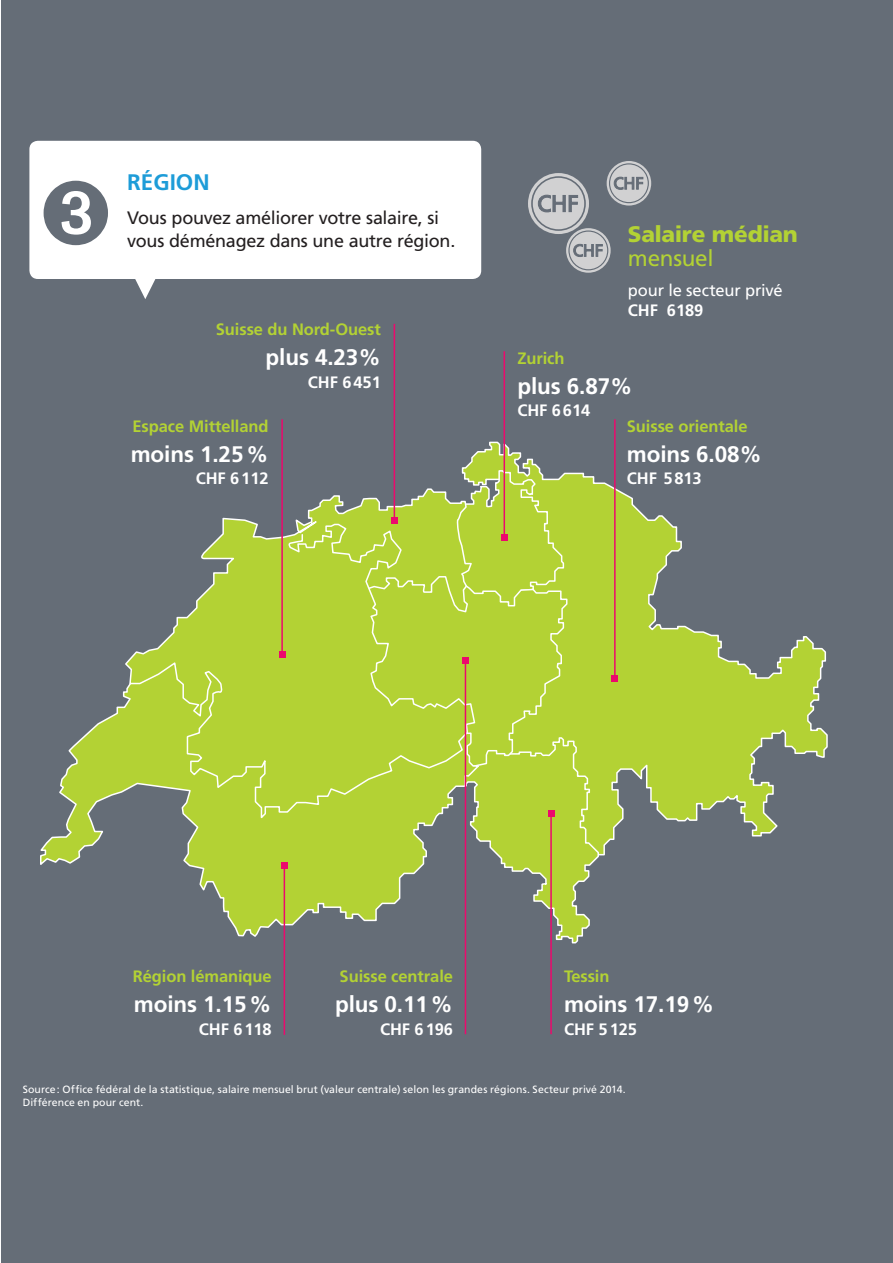
<style>
.page{position:relative;width:893px;height:1263px;background:#fff}
.page>*{position:absolute;margin:0;border:0;box-sizing:border-box;transform-origin:0 0}
.t1{font:700 22.5px "Frutiger LT Std";letter-spacing:-.005em;color:#fff}
.t2{font:900 22.5px "Frutiger LT Std";letter-spacing:-.015em;color:#b3d234}
.t3{font:22.5px "Frutiger LT Std";letter-spacing:-.01em;color:#b3d234}
.t4{font:700 22.5px "Frutiger LT Std";color:#1d9cd8}
.t5{font:18px "Frutiger LT Std";letter-spacing:-.015em;color:#231f20}
.t6{font:700 16.5px "Frutiger LT Std";letter-spacing:-.005em;color:#b3d234}
.t7{font:700 16.5px "Frutiger LT Std";letter-spacing:-.005em;color:#fff}
.t8{font:16.5px "Frutiger LT Std";letter-spacing:-.01em;color:#fff}
.t9{font:10.5px/12.6px "Frutiger LT Std";letter-spacing:.005em;color:#fff}
</style>
<div class="page">
<div style="left:1px;top:0;width:892px;height:1263px;background:#656d77"></div>
<div style="left:29px;top:141px;width:452px;height:138px;background:#fff;border-radius:9px"></div>
<svg style="left:135px;top:279px;width:21px;height:20px"></svg>
<svg style="left:461px;top:440px;width:367px;height:416px"></svg>
<svg style="left:40px;top:691px;width:84px;height:174px"></svg>
<svg style="left:124px;top:651px;width:16px;height:141px;background:#adc64a"></svg>
<hr style="left:504px;top:351px;width:1px;height:186px;background:#ec096d">
<hr style="left:614px;top:419px;width:2px;height:259px;background:#ec096d">
<svg style="left:612px;top:675px;width:6px;height:6px"></svg>
<hr style="left:394px;top:324px;width:1px;height:196px;background:#ec096d">
<hr style="left:281px;top:419px;width:2px;height:235px;background:#ec096d">
<hr style="left:550px;top:814px;width:2px;height:220px;background:#ec096d">
<hr style="left:284px;top:865px;width:1px;height:170px;background:#ec096d">
<hr style="left:465px;top:660px;width:1px;height:374px;background:#ec096d">
<svg style="left:140px;top:469px;width:460px;height:475px"></svg>
<div style="left:570px;top:232px;width:37px;height:37px;background:#d1d1d2;border-radius:50%"></div>
<div style="left:566px;top:228px;width:45px;height:45px;border:2px solid #d1d1d2;border-radius:50%"></div>
<div style="left:571px;top:233px;width:35px;height:35px;border:2px solid #d1d1d2;border-radius:50%"></div>
<svg style="left:573px;top:244px;width:29px;height:13px"></svg>
<div style="left:610px;top:164px;width:38px;height:38px;background:#d1d1d2;border-radius:50%"></div>
<div style="left:607px;top:161px;width:44px;height:45px;border:2px solid #d1d1d2;border-radius:50%"></div>
<div style="left:611px;top:166px;width:35px;height:35px;border:2px solid #d1d1d2;border-radius:50%"></div>
<svg style="left:614px;top:177px;width:29px;height:13px"></svg>
<div style="left:533px;top:178px;width:51px;height:51px;background:#d1d1d2;border-radius:50%"></div>
<div style="left:528px;top:173px;width:61px;height:61px;border:3px solid #d1d1d2;border-radius:50%"></div>
<div style="left:534px;top:179px;width:49px;height:49px;border:3px solid #d1d1d2;border-radius:50%"></div>
<svg style="left:538px;top:195px;width:40px;height:17px"></svg>
<h1 class="t4" style="left:127px;top:169px;width:84px">RÉGION</h1>
<h2 class="t5" style="left:127px;top:207px;width:313px">Vous pouvez améliorer votre salaire, si</h2>
<h2 class="t5" style="left:127px;top:230px;width:330px">vous déménagez dans une autre région.</h2>
<h3 class="t6" style="left:216px;top:320px;width:166px">Suisse du Nord-Ouest</h3>
<h1 class="t1" style="left:266px;top:344px;width:117px">plus 4.23%</h1>
<h3 class="t7" style="left:308px;top:372px;width:74px">CHF 6451</h3>
<h3 class="t6" style="left:132px;top:416px;width:138px">Espace Mittelland</h3>
<h1 class="t1" style="left:131px;top:441px;width:139px">moins 1.25%</h1>
<h3 class="t7" style="left:196px;top:469px;width:74px">CHF 6112</h3>
<h1 class="t2" style="left:628px;top:221px;width:171px">Salaire médian</h1>
<h1 class="t3" style="left:628px;top:245px;width:87px">mensuel</h1>
<h3 class="t8" style="left:628px;top:281px;width:156px">pour le secteur privé</h3>
<h3 class="t7" style="left:628px;top:301px;width:77px">CHF 6189</h3>
<h3 class="t6" style="left:517px;top:348px;width:49px">Zurich</h3>
<h1 class="t1" style="left:517px;top:373px;width:117px">plus 6.87%</h1>
<h3 class="t7" style="left:517px;top:401px;width:74px">CHF 6614</h3>
<h3 class="t6" style="left:627px;top:416px;width:122px">Suisse orientale</h3>
<h1 class="t1" style="left:627px;top:441px;width:137px">moins 6.08%</h1>
<h3 class="t7" style="left:627px;top:469px;width:76px">CHF 5813</h3>
<h3 class="t6" style="left:133px;top:966px;width:141px">Région lémanique</h3>
<h1 class="t1" style="left:134px;top:991px;width:139px">moins 1.15%</h1>
<h3 class="t7" style="left:199px;top:1019px;width:74px">CHF 6118</h3>
<h3 class="t6" style="left:340px;top:966px;width:115px">Suisse centrale</h3>
<h1 class="t1" style="left:335px;top:991px;width:119px">plus 0.11%</h1>
<h3 class="t7" style="left:380px;top:1019px;width:74px">CHF 6196</h3>
<h3 class="t6" style="left:564px;top:966px;width:47px">Tessin</h3>
<h1 class="t1" style="left:564px;top:991px;width:152px">moins 17.19%</h1>
<h3 class="t7" style="left:564px;top:1019px;width:74px">CHF 5125</h3>
<p class="t9" style="left:23px;top:1083px;width:604px">Source: Office fédéral de la statistique, salaire mensuel brut (valeur centrale) selon les grandes régions. Secteur privé 2014.<br>Différence en pour cent.</p>
</div>
